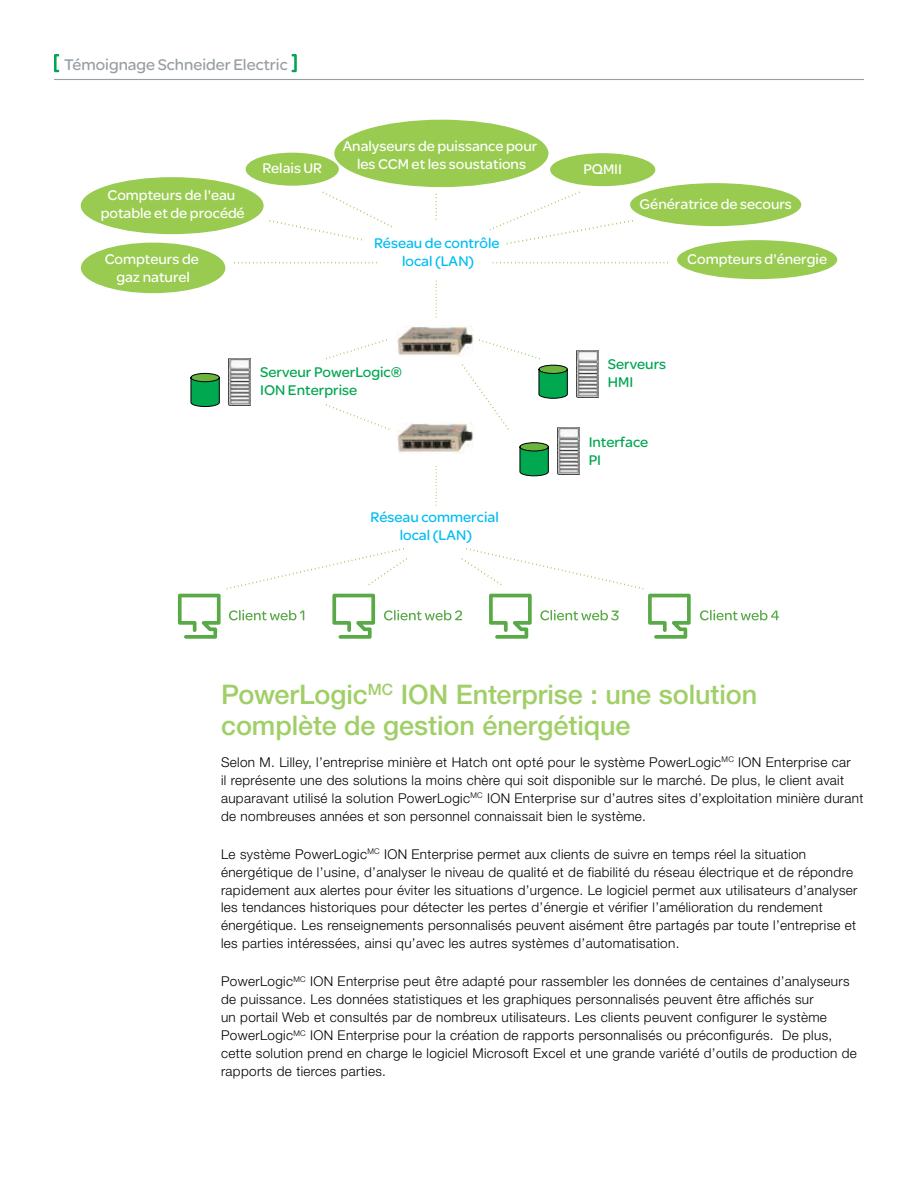
<style>
.page{position:relative;width:918px;height:1188px;background:#fff}
.page>*{position:absolute;margin:0;border:0;box-sizing:border-box;transform-origin:0 0}
.t1{font:500 27px/31.5px "Helvetica Neue";letter-spacing:-.005em;color:#a0cf67}
.t2{font:16.5px "SE Optimist";color:#979fa4}
.t3{font:15px/18px "SE Optimist";color:#fff;text-align:center}
.t4{font:15px/18px "SE Optimist";color:#00a651}
.t5{font:15px/18px "SE Optimist";color:#00bdf2;text-align:center}
.t6{font:300 13.5px/18px "Helvetica Neue";letter-spacing:.025em;color:#000}
</style>
<div class="page">
<hr style="left:54px;top:79px;width:810px;height:1px;background:#979fa4">
<svg style="left:292px;top:54px;width:5px;height:18px"></svg>
<svg style="left:54px;top:54px;width:5px;height:18px"></svg>
<div style="left:81px;top:177px;width:183px;height:57px;background:#98cb4f;border-radius:50%"></div>
<div style="left:246px;top:153px;width:93px;height:33px;background:#98cb4f;border-radius:50%"></div>
<div style="left:81px;top:243px;width:144px;height:50px;background:#98cb4f;border-radius:50%"></div>
<div style="left:334px;top:120px;width:214px;height:67px;background:#98cb4f;border-radius:50%"></div>
<div style="left:550px;top:153px;width:105px;height:33px;background:#98cb4f;border-radius:50%"></div>
<div style="left:630px;top:183px;width:171px;height:43px;background:#98cb4f;border-radius:50%"></div>
<div style="left:677px;top:240px;width:160px;height:39px;background:#98cb4f;border-radius:50%"></div>
<svg style="left:700px;top:610px;width:79px;height:10px"></svg>
<svg style="left:489px;top:191px;width:146px;height:54px"></svg>
<svg style="left:493px;top:262px;width:175px;height:1px"></svg>
<svg style="left:269px;top:191px;width:123px;height:50px"></svg>
<svg style="left:234px;top:262px;width:143px;height:1px"></svg>
<svg style="left:436px;top:281px;width:1px;height:36px"></svg>
<svg style="left:436px;top:466px;width:1px;height:39px"></svg>
<svg style="left:325px;top:339px;width:62px;height:21px"></svg>
<svg style="left:325px;top:404px;width:65px;height:26px"></svg>
<svg style="left:178px;top:548px;width:513px;height:91px"></svg>
<img style="left:577px;top:350px;width:22px;height:47px">
<svg style="left:461px;top:339px;width:107px;height:92px"></svg>
<img style="left:558px;top:428px;width:22px;height:47px">
<svg style="left:519px;top:442px;width:30px;height:34px"></svg>
<img style="left:229px;top:358px;width:22px;height:48px">
<svg style="left:190px;top:373px;width:30px;height:34px"></svg>
<img style="left:397px;top:326px;width:76px;height:31px">
<img style="left:397px;top:423px;width:76px;height:31px">
<p class="t2" style="left:64px;top:53px;width:225px">Témoignage Schneider Electric</p>
<p class="t3" style="left:101px;top:186px;width:146px">Compteurs de l'eau potable et de procédé</p>
<p class="t3" style="left:105px;top:250px;width:96px">Compteurs de gaz naturel</p>
<p class="t3" style="left:262px;top:159px;width:61px">Relais UR</p>
<p class="t3" style="left:343px;top:137px;width:196px">Analyseurs de puissance pour les CCM et les soustations</p>
<p class="t5" style="left:374px;top:233px;width:127px">Réseau de contrôle local (LAN)</p>
<p class="t3" style="left:583px;top:159px;width:40px">PQMII</p>
<p class="t3" style="left:640px;top:194px;width:154px">Génératrice de secours</p>
<p class="t3" style="left:687px;top:249px;width:141px">Compteurs d'énergie</p>
<p class="t4" style="left:260px;top:363px;width:143px">Serveur PowerLogic®<br>ION Enterprise</p>
<p class="t4" style="left:608px;top:355px;width:60px">Serveurs<br>HMI</p>
<p class="t4" style="left:589px;top:432px;width:61px">Interface<br>PI</p>
<p class="t5" style="left:371px;top:508px;width:130px">Réseau commercial local (LAN)</p>
<h1 class="t1" style="left:221px;top:678px;width:538px">PowerLogic<sup>MC</sup> ION Enterprise : une solution complète de gestion énergétique</h1>
<p class="t6" style="left:221px;top:752px;width:644px">Selon M. Lilley, l’entreprise minière et Hatch ont opté pour le système PowerLogic<sup>MC</sup> ION Enterprise car<br>il représente une des solutions la moins chère qui soit disponible sur le marché. De plus, le client avait auparavant utilisé la solution PowerLogic<sup>MC</sup> ION Enterprise sur d’autres sites d’exploitation minière durant de nombreuses années et son personnel connaissait bien le système.</p>
<p class="t6" style="left:221px;top:844px;width:638px">Le système PowerLogic<sup>MC</sup> ION Enterprise permet aux clients de suivre en temps réel la situation énergétique de l’usine, d’analyser le niveau de qualité et de fiabilité du réseau électrique et de répondre rapidement aux alertes pour éviter les situations d’urgence. Le logiciel permet aux utilisateurs d’analyser les tendances historiques pour détecter les pertes d’énergie et vérifier l’amélioration du rendement énergétique. Les renseignements personnalisés peuvent aisément être partagés par toute l’entreprise et les parties intéressées, ainsi qu’avec les autres systèmes d’automatisation.</p>
<p class="t6" style="left:221px;top:972px;width:637px">PowerLogic<sup>MC</sup> ION Enterprise peut être adapté pour rassembler les données de centaines d’analyseurs de puissance. Les données statistiques et les graphiques personnalisés peuvent être affichés sur<br>un portail Web et consultés par de nombreux utilisateurs. Les clients peuvent configurer le système PowerLogic<sup>MC</sup> ION Enterprise pour la création de rapports personnalisés ou préconfigurés. De plus, cette solution prend en charge le logiciel Microsoft Excel et une grande variété d’outils de production de rapports de tierces parties.</p>
</div>
